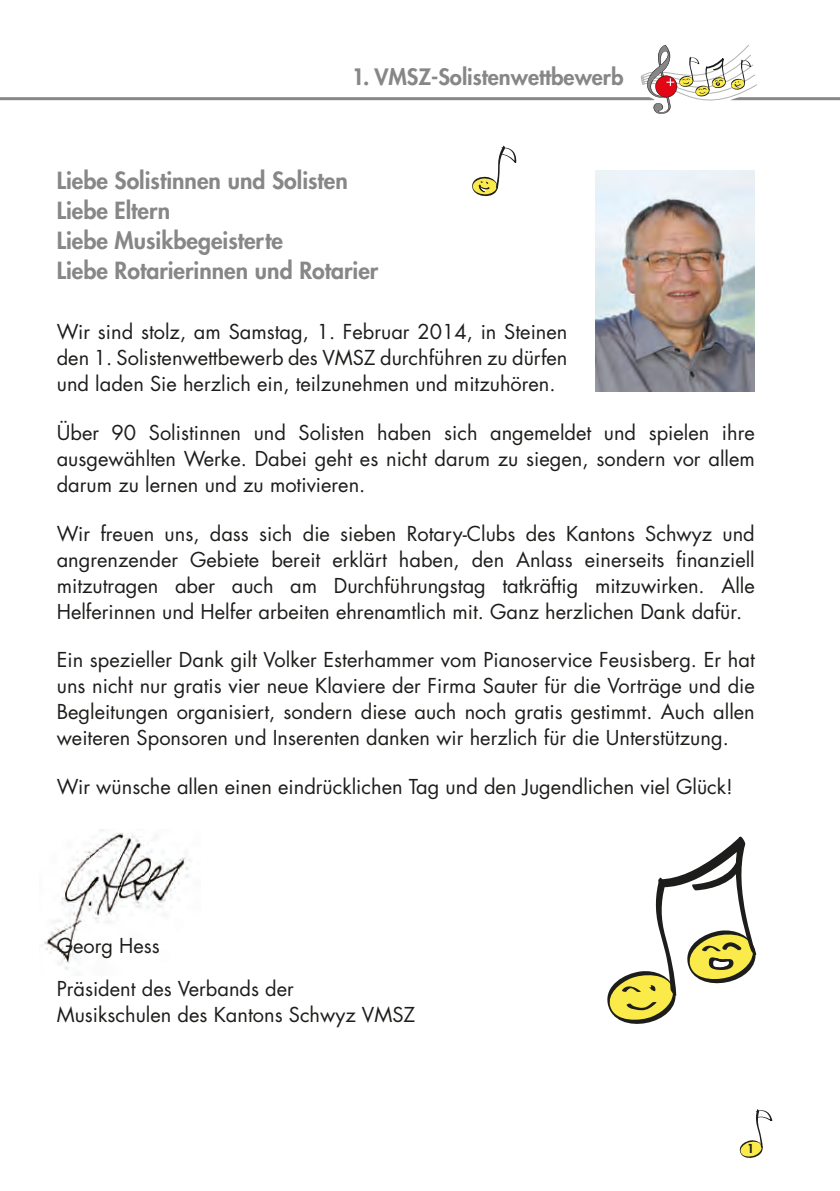
<style>
.page{position:relative;width:840px;height:1191px;background:#fff}
.page>*{position:absolute;margin:0;border:0;box-sizing:border-box;transform-origin:0 0}
.t1{font:800 23px/30px "Futura Std";color:#878787}
.t2{font:800 22px "Futura Std";color:#878787}
.t3{font:20px/26px "Futura Std";color:#1d1d1b;text-align:justify}
.t4{font:800 12px "Futura Std";color:#1d1d1b}
</style>
<div class="page">
<hr style="left:0;top:97px;width:839px;height:3px;background:#878787">
<svg style="left:639px;top:44px;width:122px;height:70px"></svg>
<svg style="left:739px;top:1109px;width:33px;height:49px"></svg>
<img style="left:44px;top:829px;width:146px;height:141px">
<img style="left:595px;top:170px;width:159px;height:221px">
<svg style="left:472px;top:145px;width:45px;height:52px"></svg>
<svg style="left:607px;top:836px;width:150px;height:188px"></svg>
<p class="t2" style="left:351px;top:63px;width:273px">1. VMSZ-Solistenwettbewerb</p>
<p class="t1" style="left:57px;top:166px;width:323px">Liebe Solistinnen und Solisten<br>Liebe Eltern<br>Liebe Musikbegeisterte<br>Liebe Rotarierinnen und Rotarier</p>
<p class="t3" style="left:57px;top:319px;width:512px">Wir sind stolz, am Samstag, 1. Februar 2014, in Steinen den 1. Solistenwettbewerb des VMSZ durchführen zu dürfen und laden Sie herzlich ein, teilzunehmen und mitzuhören.</p>
<p class="t3" style="left:57px;top:420px;width:699px">Über 90 Solistinnen und Solisten haben sich angemeldet und spielen ihre ausgewählten Werke. Dabei geht es nicht darum zu siegen, sondern vor allem darum zu lernen und zu motivieren.</p>
<p class="t3" style="left:57px;top:520px;width:699px">Wir freuen uns, dass sich die sieben Rotary-Clubs des Kantons Schwyz und angrenzender Gebiete bereit erklärt haben, den Anlass einerseits finanziell mitzutragen aber auch am Durchführungstag tatkräftig mitzuwirken. Alle Helferinnen und Helfer arbeiten ehrenamtlich mit. Ganz herzlichen Dank dafür.</p>
<p class="t3" style="left:57px;top:647px;width:699px">Ein spezieller Dank gilt Volker Esterhammer vom Pianoservice Feusisberg. Er hat uns nicht nur gratis vier neue Klaviere der Firma Sauter für die Vorträge und die Begleitungen organisiert, sondern diese auch noch gratis gestimmt. Auch allen weiteren Sponsoren und Inserenten danken wir herzlich für die Unterstützung.</p>
<p class="t3" style="left:57px;top:774px;width:677px">Wir wünsche allen einen eindrücklichen Tag und den Jugendlichen viel Glück!</p>
<p class="t3" style="left:57px;top:924px;width:238px;line-height:43px">Georg Hess<br>Präsident des Verbands der</p>
<p class="t3" style="left:57px;top:1002px;width:360px">Musikschulen des Kantons Schwyz VMSZ</p>
<p class="t4" style="left:746px;top:1141px;width:8px">1</p>
</div>
